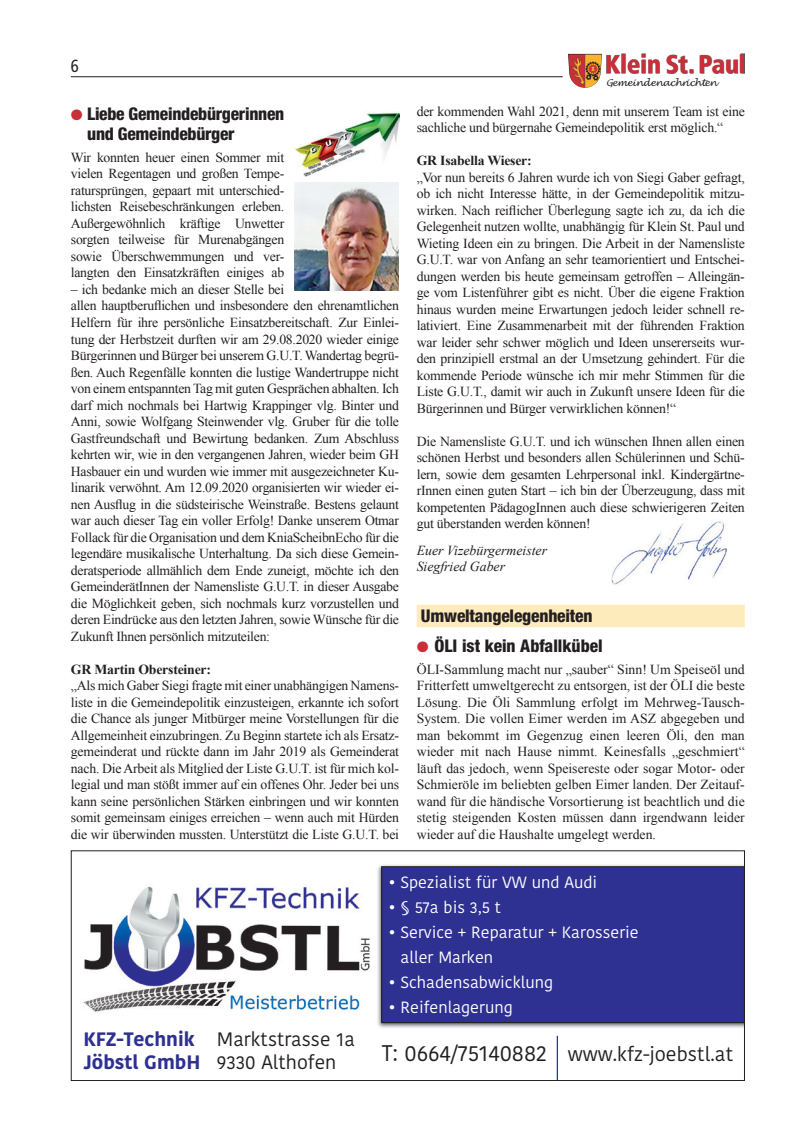
<style>
.page{position:relative;width:798px;height:1134px;background:#fff}
.page>*{position:absolute;margin:0;border:0;box-sizing:border-box;transform-origin:0 0}
.t1{font:900 condensed 25.25px "Frutiger";letter-spacing:-.01em;color:#ca2f38}
.t2{font:19.88px "Kohinoor Telugu";color:#231f20}
.t3{font:19.38px/22.1px "Kohinoor Telugu";color:#231f20}
.t4{font:700 19.38px/22.1px "Kohinoor Telugu";color:#2e3092}
.t5{font:800 condensed 17.5px/20px "Helvetica Neue";letter-spacing:-.015em;color:#231f20}
.t6{font:condensed 17.5px "Frutiger";color:#231f20;scale:.95 1}
.t7{font:16.25px/25px "Kohinoor Telugu";color:#fff}
.t8{font:13.75px/16.5px "Times New Roman";letter-spacing:-.02em;color:#231f20;text-align:justify}
.t9{font:700 13.75px "Times New Roman";letter-spacing:-.015em;color:#231f20}
.t10{font:italic 13.75px/16.5px "Times New Roman";color:#231f20}
.t11{font:italic 9.38px "Lucida Handwriting";letter-spacing:-.035em;color:#231f20}
.s1{color:#ca2f38}
.s2{font-size:22.62px}
</style>
<div class="page">
<hr style="left:71px;top:76px;width:491px;height:1px;background:#231f20">
<img style="left:568px;top:54px;width:33px;height:34px">
<img style="left:606px;top:54px;width:138px;height:19px">
<img style="left:611px;top:521px;width:116px;height:64px">
<img style="left:295px;top:112px;width:104px;height:179px">
<div style="left:416px;top:605px;width:328px;height:22px;background:#feebbb"></div>
<img style="left:377px;top:865px;width:365px;height:163px">
<div style="left:381px;top:866px;width:361px;height:157px;background:#2e3092"></div>
<img style="left:83px;top:886px;width:287px;height:126px">
<hr style="left:556px;top:1036px;width:1px;height:45px;background:#2e3092">
<div style="left:71px;top:850px;width:673px;height:231px;border:1px solid #231f20"></div>
<p class="t6" style="left:71px;top:56px;width:10px">6</p>
<h1 class="t1" style="left:604px;top:49px;width:142px">Klein St. Paul</h1>
<p class="t11" style="left:605px;top:77px;width:112px">Gemeindenachrichten</p>
<p class="t5" style="left:87px;top:104px;width:198px;text-indent:-16px"><span class="s1">●</span> Liebe Gemeindebürgerinnen und Gemeindebürger</p>
<p class="t8" style="left:71px;top:149px;width:215px">Wir konnten heuer einen Sommer mit vielen Regentagen und großen Tempe&shy;ratursprüngen, gepaart mit unterschied&shy;lichsten Reisebeschränkungen erleben.<br>Außergewöhnlich kräftige Unwetter sorgten teilweise für Murenabgängen sowie Überschwemmungen und ver&shy;langten den Einsatzkräften einiges ab</p>
<p class="t8" style="left:71px;top:281px;width:329px;text-align:left">– ich bedanke mich an dieser Stelle bei<br>allen hauptberuflichen und insbesondere den ehrenamtlichen Helfern für ihre persönliche Einsatzbereitschaft. Zur Einlei&shy;tung der Herbstzeit durften wir am 29.08.2020 wieder einige Bürgerinnen und Bürger bei unserem G.U.T. Wandertag begrü&shy;ßen. Auch Regenfälle konnten die lustige Wandertruppe nicht von einem entspannten Tag mit guten Gesprächen abhalten. Ich darf mich nochmals bei Hartwig Krappinger vlg. Binter und Anni, sowie Wolfgang Steinwender vlg. Gruber für die tolle Gastfreundschaft und Bewirtung bedanken. Zum Abschluss kehrten wir, wie in den vergangenen Jahren, wieder beim GH Hasbauer ein und wurden wie immer mit ausgezeichneter Ku&shy;linarik verwöhnt. Am 12.09.2020 organisierten wir wieder ei&shy;nen Ausflug in die südsteirische Weinstraße. Bestens gelaunt war auch dieser Tag ein voller Erfolg! Danke unserem Otmar Follack für die Organisation und dem KniaScheibnEcho für die legendäre musikalische Unterhaltung. Da sich diese Gemein&shy;deratsperiode allmählich dem Ende zuneigt, möchte ich den GemeinderätInnen der Namensliste G.U.T. in dieser Ausgabe die Möglichkeit geben, sich nochmals kurz vorzustellen und deren Eindrücke aus den letzten Jahren, sowie Wünsche für die Zukunft Ihnen persönlich mitzuteilen:</p>
<p class="t9" style="left:71px;top:659px;width:142px">GR Martin Obersteiner:</p>
<p class="t8" style="left:71px;top:677px;width:329px">„Als mich Gaber Siegi fragte mit einer unabhängigen Namens&shy;liste in die Gemeindepolitik einzusteigen, erkannte ich sofort die Chance als junger Mitbürger meine Vorstellungen für die Allgemeinheit einzubringen. Zu Beginn startete ich als Ersatz&shy;gemeinderat und rückte dann im Jahr 2019 als Gemeinderat nach. Die Arbeit als Mitglied der Liste G.U.T. ist für mich kol&shy;legial und man stößt immer auf ein offenes Ohr. Jeder bei uns kann seine persönlichen Stärken einbringen und wir konnten somit gemeinsam einiges erreichen – wenn auch mit Hürden die wir überwinden mussten. Unterstützt die Liste G.U.T. bei</p>
<p class="t8" style="left:416px;top:103px;width:329px">der kommenden Wahl 2021, denn mit unserem Team ist eine sachliche und bürgernahe Gemeindepolitik erst möglich.“</p>
<p class="t9" style="left:416px;top:151px;width:116px">GR Isabella Wieser:</p>
<p class="t8" style="left:416px;top:169px;width:329px">„Vor nun bereits 6 Jahren wurde ich von Siegi Gaber gefragt, ob ich nicht Interesse hätte, in der Gemeindepolitik mitzu&shy;wirken. Nach reiflicher Überlegung sagte ich zu, da ich die Gelegenheit nutzen wollte, unabhängig für Klein St. Paul und Wieting Ideen ein zu bringen. Die Arbeit in der Namensliste G.U.T. war von Anfang an sehr teamorientiert und Entschei&shy;dungen werden bis heute gemeinsam getroffen – Alleingän&shy;ge vom Listenführer gibt es nicht. Über die eigene Fraktion hinaus wurden meine Erwartungen jedoch leider schnell re&shy;lativiert. Eine Zusammenarbeit mit der führenden Fraktion war leider sehr schwer möglich und Ideen unsererseits wur&shy;den prinzipiell erstmal an der Umsetzung gehindert. Für die kommende Periode wünsche ich mir mehr Stimmen für die Liste G.U.T., damit wir auch in Zukunft unsere Ideen für die Bürgerinnen und Bürger verwirklichen können!“</p>
<p class="t8" style="left:416px;top:433px;width:329px">Die Namensliste G.U.T. und ich wünschen Ihnen allen einen schönen Herbst und besonders allen Schülerinnen und Schü&shy;lern, sowie dem gesamten Lehrpersonal inkl. Kindergärtne&shy;rInnen einen guten Start – ich bin der Überzeugung, dass mit kompetenten PädagogInnen auch diese schwierigeren Zeiten gut überstanden werden können!</p>
<p class="t10" style="left:416px;top:542px;width:132px">Euer Vizebürgermeister<br>Siegfried Gaber</p>
<p class="t5" style="left:421px;top:605px;width:173px">Umweltangelegenheiten</p>
<p class="t5" style="left:416px;top:635px;width:187px"><span class="s1">●</span> ÖLI ist kein Abfallkübel</p>
<p class="t8" style="left:416px;top:660px;width:329px">ÖLI-Sammlung macht nur „sauber“ Sinn! Um Speiseöl und Fritterfett umweltgerecht zu entsorgen, ist der ÖLI die beste Lösung. Die Öli Sammlung erfolgt im Mehrweg-Tausch-System. Die vollen Eimer werden im ASZ abgegeben und man bekommt im Gegenzug einen leeren Öli, den man wieder mit nach Hause nimmt. Keinesfalls „geschmiert“ läuft das jedoch, wenn Speisereste oder sogar Motor- oder Schmieröle im beliebten gelben Eimer landen. Der Zeitauf&shy;wand für die händische Vorsortierung ist beachtlich und die stetig steigenden Kosten müssen dann irgendwann leider wieder auf die Haushalte umgelegt werden.</p>
<h3 class="t4" style="left:83px;top:1028px;width:118px">KFZ-Technik<br>Jöbstl GmbH</h3>
<h3 class="t3" style="left:217px;top:1028px;width:140px">Marktstrasse 1a<br>9330 Althofen</h3>
<p class="t7" style="left:388px;top:870px;width:210px">• Spezialist für VW und Audi</p>
<p class="t7" style="left:388px;top:895px;width:114px">• § 57a bis 3,5 t</p>
<p class="t7" style="left:400px;top:920px;width:240px;text-indent:-12px">• Service + Reparatur + Karosserie aller Marken</p>
<p class="t7" style="left:388px;top:970px;width:166px">• Schadensabwicklung</p>
<p class="t7" style="left:388px;top:995px;width:126px">• Reifenlagerung</p>
<h2 class="t2" style="left:382px;top:1043px;width:353px"><span class="s2">T: 0664/75140882</span> www.kfz-joebstl.at</h2>
</div>
